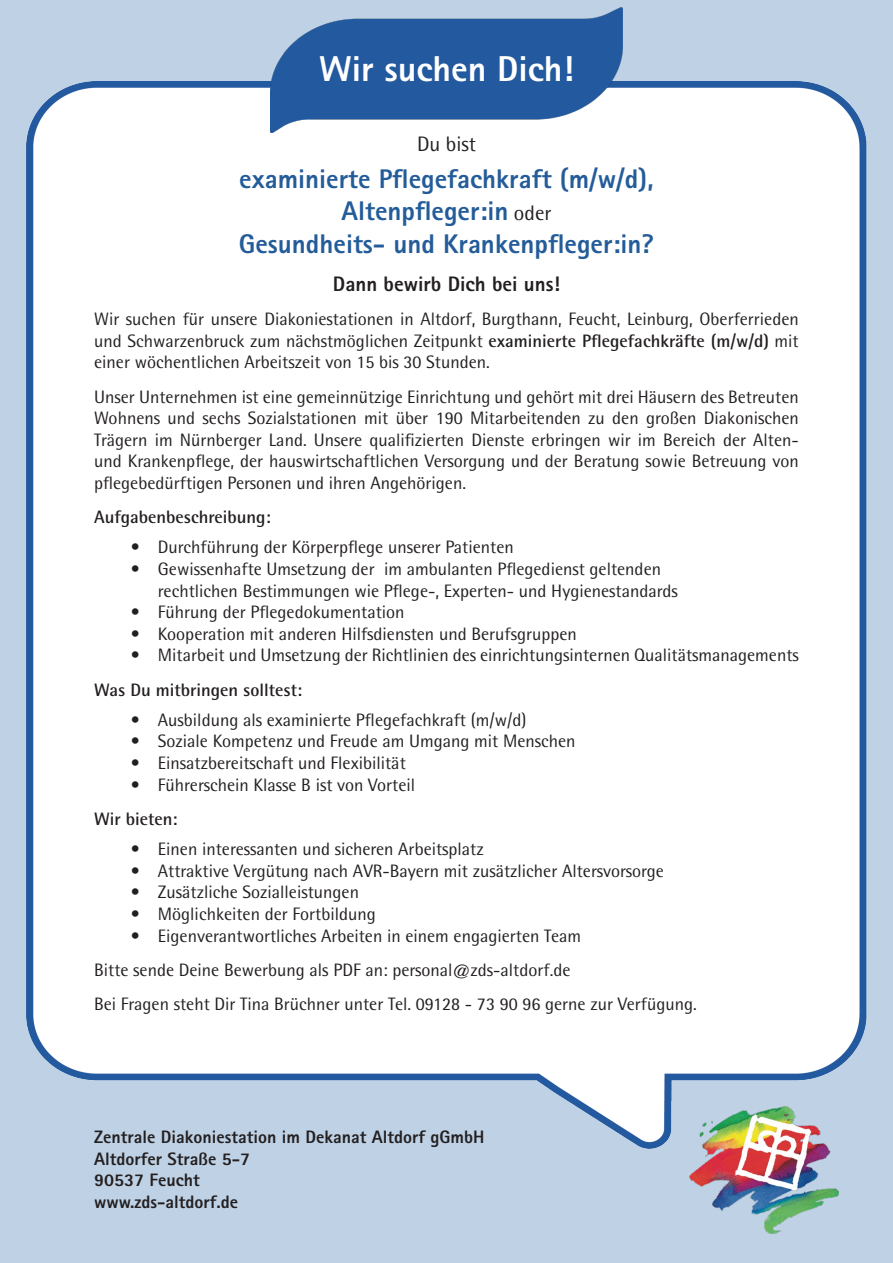
<style>
.page{position:relative;width:893px;height:1263px;background:#bfd2e5}
.page>*{position:absolute;margin:0;border:0;box-sizing:border-box;transform-origin:0 0}
.t1{font:800 36px "Rotis Sans Serif Std";color:#fff}
.t2{font:800 27px "Rotis Sans Serif Std";color:#235c99}
.t3{font:800 21px "Rotis Sans Serif Std";color:#231f20}
.t4{font:21px "Rotis Semi Sans Std";color:#231f20}
.t5{font:18px/21.6px "Rotis Semi Sans Std";color:#231f20;text-align:justify}
.t6{font:800 18px "Rotis Sans Serif Std";color:#231f20}
.t7{font:700 18px "Rotis Semi Sans Std";color:#231f20}
.s1{font-family:"Rotis Semi Sans Std";font-weight:400;font-size:21px;color:#231f20}
.s2{font-weight:700}
</style>
<div class="page">
<img style="left:26px;top:81px;width:841px;height:1068px">
<img style="left:271px;top:7px;width:351px;height:126px">
<img style="left:689px;top:1106px;width:150px;height:127px">
<p class="t1" style="left:319px;top:46px;width:256px">Wir suchen Dich!</p>
<p class="t4" style="left:417px;top:132px;width:60px">Du bist</p>
<p class="t2" style="left:239px;top:161px;width:416px">examinierte Pflegefachkraft (m/w/d),</p>
<p class="t2" style="left:341px;top:194px;width:211px">Altenpfleger:in <span class="s1">oder</span></p>
<p class="t2" style="left:239px;top:226px;width:417px">Gesundheits- und Krankenpfleger:in?</p>
<p class="t3" style="left:333px;top:270px;width:229px">Dann bewirb Dich bei uns!</p>
<p class="t5" style="left:94px;top:308px;width:706px">Wir suchen für unsere Diakoniestationen in Altdorf, Burgthann, Feucht, Leinburg, Oberferrieden und Schwarzenbruck zum nächstmöglichen Zeitpunkt <span class="s2">examinierte Pflegefachkräfte (m/w/d)</span> mit einer wöchentlichen Arbeitszeit von 15 bis 30 Stunden.</p>
<p class="t5" style="left:94px;top:385px;width:706px">Unser Unternehmen ist eine gemeinnützige Einrichtung und gehört mit drei Häusern des Betreuten Wohnens und sechs Sozialstationen mit über 190 Mitarbeitenden zu den großen Diakonischen Trägern im Nürnberger Land. Unsere qualifizierten Dienste erbringen wir im Bereich der Alten&shy;und Krankenpflege, der hauswirtschaftlichen Versorgung und der Beratung sowie Betreuung von pflegebedürftigen Personen und ihren Angehörigen.</p>
<p class="t7" style="left:94px;top:506px;width:178px">Aufgabenbeschreibung:</p>
<p class="t5" style="left:131px;top:536px;width:384px">• Durchführung der Körperpflege unserer Patienten</p>
<p class="t5" style="left:131px;top:558px;width:532px">• Gewissenhafte Umsetzung der im ambulanten Pflegedienst geltenden</p>
<p class="t5" style="left:158px;top:579px;width:521px">rechtlichen Bestimmungen wie Pflege-, Experten- und Hygienestandards</p>
<p class="t5" style="left:131px;top:601px;width:275px">• Führung der Pflegedokumentation</p>
<p class="t5" style="left:131px;top:623px;width:447px">• Kooperation mit anderen Hilfsdiensten und Berufsgruppen</p>
<p class="t5" style="left:131px;top:644px;width:669px">• Mitarbeit und Umsetzung der Richtlinien des einrichtungsinternen Qualitätsmanagements</p>
<p class="t7" style="left:94px;top:679px;width:210px">Was Du mitbringen solltest:</p>
<p class="t5" style="left:131px;top:709px;width:397px">• Ausbildung als examinierte Pflegefachkraft (m/w/d)</p>
<p class="t5" style="left:131px;top:730px;width:446px">• Soziale Kompetenz und Freude am Umgang mit Menschen</p>
<p class="t5" style="left:131px;top:752px;width:276px">• Einsatzbereitschaft und Flexibilität</p>
<p class="t5" style="left:131px;top:774px;width:286px">• Führerschein Klasse B ist von Vorteil</p>
<p class="t7" style="left:94px;top:808px;width:85px">Wir bieten:</p>
<p class="t5" style="left:131px;top:838px;width:354px">• Einen interessanten und sicheren Arbeitsplatz</p>
<p class="t5" style="left:131px;top:860px;width:534px">• Attraktive Vergütung nach AVR-Bayern mit zusätzlicher Altersvorsorge</p>
<p class="t5" style="left:131px;top:881px;width:230px">• Zusätzliche Sozialleistungen</p>
<p class="t5" style="left:131px;top:903px;width:246px">• Möglichkeiten der Fortbildung</p>
<p class="t5" style="left:131px;top:924px;width:452px">• Eigenverantwortliches Arbeiten in einem engagierten Team</p>
<p class="t5" style="left:94px;top:959px;width:478px">Bitte sende Deine Bewerbung als PDF an: personal@zds-altdorf.de</p>
<p class="t5" style="left:94px;top:993px;width:604px">Bei Fragen steht Dir Tina Brüchner unter Tel. 09128 - 73 90 96 gerne zur Verfügung.</p>
<p class="t6" style="left:94px;top:1126px;width:392px">Zentrale Diakoniestation im Dekanat Altdorf gGmbH</p>
<p class="t6" style="left:94px;top:1147px;width:157px">Altdorfer Straße 5-7</p>
<p class="t6" style="left:94px;top:1169px;width:107px">90537 Feucht</p>
<p class="t6" style="left:94px;top:1190px;width:145px">www.zds-altdorf.de</p>
</div>
